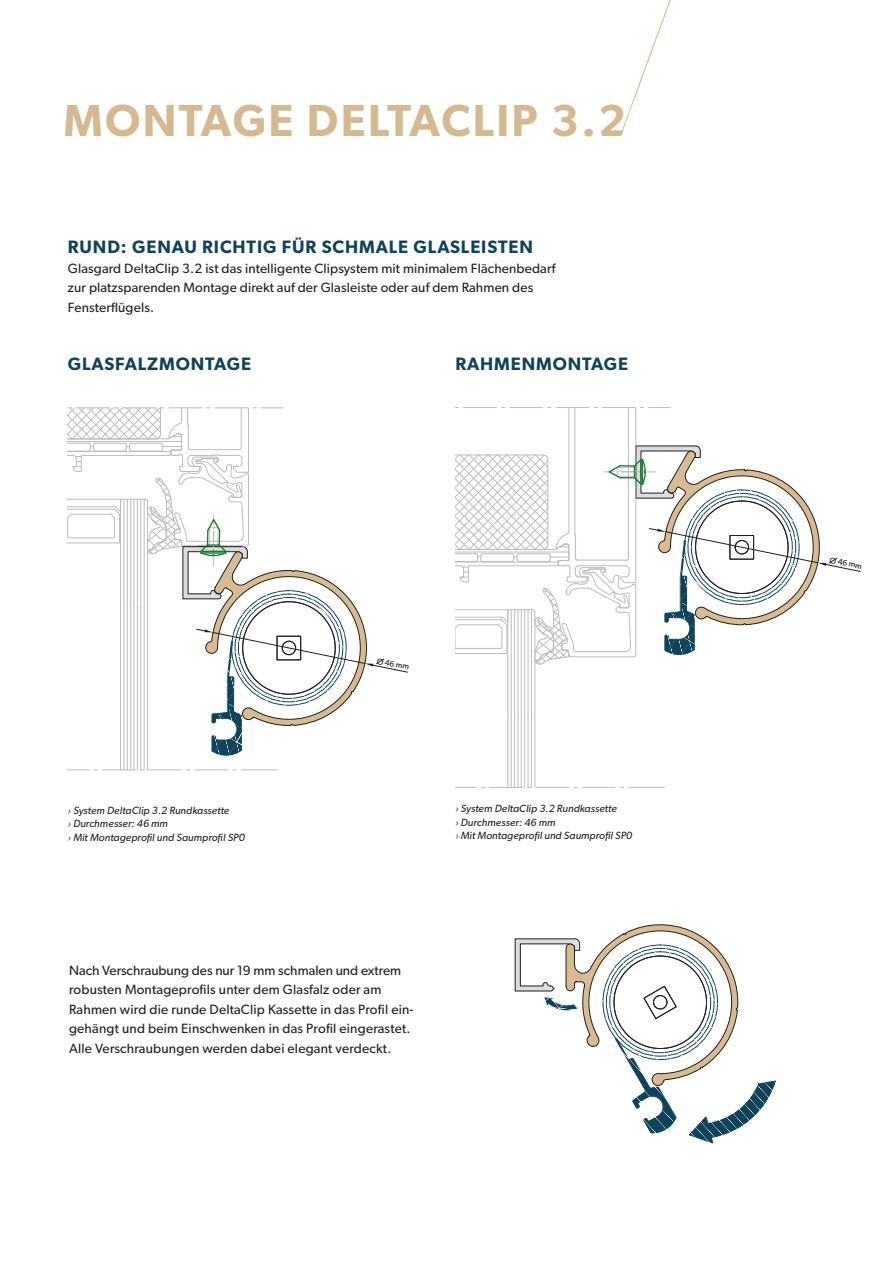
<style>
.page{position:relative;width:893px;height:1263px;background:#fff}
.page>*{position:absolute;margin:0;border:0;box-sizing:border-box;transform-origin:0 0}
.t1{font:600 45px "Gibson";letter-spacing:.05em;color:#d5ba91}
.t2{font:600 18px "Gibson";letter-spacing:.05em;color:#0f4359}
.t3{font:13.5px/19.5px "Gibson";letter-spacing:.01em;color:#231f20}
.t4{font:italic 10.5px/13.5px "Gibson";letter-spacing:.01em;color:#231f20}
.t5{font:8.1px "Gibson";color:#0c1112}
.s1{font-size:8.55px;color:#231f20}
.s2{color:#0f4359}
</style>
<div class="page">
<svg style="left:514px;top:924px;width:262px;height:220px"></svg>
<svg style="left:621px;top:0;width:50px;height:134px"></svg>
<hr style="left:147px;top:607px;width:1px;height:163px;background:#bcbdc0">
<hr style="left:144px;top:607px;width:1px;height:163px;background:#bcbdc0">
<hr style="left:140px;top:607px;width:1px;height:163px;background:#bcbdc0">
<hr style="left:137px;top:607px;width:1px;height:163px;background:#bcbdc0">
<hr style="left:133px;top:607px;width:1px;height:163px;background:#bcbdc0">
<hr style="left:130px;top:607px;width:1px;height:163px;background:#bcbdc0">
<hr style="left:127px;top:607px;width:1px;height:163px;background:#bcbdc0">
<hr style="left:123px;top:607px;width:1px;height:163px;background:#bcbdc0">
<hr style="left:120px;top:607px;width:1px;height:163px;background:#bcbdc0">
<svg style="left:68px;top:769px;width:29px;height:1px"></svg>
<hr style="left:102px;top:769px;width:33px;height:1px;background:#bcbdc0">
<hr style="left:149px;top:769px;width:33px;height:1px;background:#bcbdc0">
<hr style="left:195px;top:769px;width:33px;height:1px;background:#bcbdc0">
<hr style="left:241px;top:769px;width:36px;height:1px;background:#bcbdc0">
<svg style="left:68px;top:406px;width:340px;height:351px"></svg>
<hr style="left:531px;top:610px;width:1px;height:107px;background:#bcbdc0">
<hr style="left:527px;top:610px;width:1px;height:107px;background:#bcbdc0">
<hr style="left:524px;top:610px;width:1px;height:107px;background:#bcbdc0">
<hr style="left:521px;top:610px;width:1px;height:107px;background:#bcbdc0">
<hr style="left:517px;top:610px;width:1px;height:107px;background:#bcbdc0">
<hr style="left:514px;top:610px;width:1px;height:107px;background:#bcbdc0">
<hr style="left:511px;top:610px;width:1px;height:107px;background:#bcbdc0">
<hr style="left:534px;top:611px;width:1px;height:106px;background:#bcbdc0">
<hr style="left:507px;top:611px;width:1px;height:106px;background:#bcbdc0">
<hr style="left:534px;top:717px;width:1px;height:70px;background:#bcbdc0">
<hr style="left:531px;top:717px;width:1px;height:70px;background:#bcbdc0">
<hr style="left:527px;top:717px;width:1px;height:70px;background:#bcbdc0">
<hr style="left:524px;top:717px;width:1px;height:70px;background:#bcbdc0">
<hr style="left:521px;top:717px;width:1px;height:70px;background:#bcbdc0">
<hr style="left:517px;top:717px;width:1px;height:70px;background:#bcbdc0">
<hr style="left:514px;top:717px;width:1px;height:70px;background:#bcbdc0">
<hr style="left:511px;top:717px;width:1px;height:70px;background:#bcbdc0">
<hr style="left:507px;top:717px;width:1px;height:70px;background:#bcbdc0">
<svg style="left:456px;top:787px;width:29px;height:1px"></svg>
<hr style="left:490px;top:787px;width:32px;height:1px;background:#bcbdc0">
<hr style="left:536px;top:787px;width:33px;height:1px;background:#bcbdc0">
<hr style="left:582px;top:787px;width:33px;height:1px;background:#bcbdc0">
<hr style="left:629px;top:787px;width:35px;height:1px;background:#bcbdc0">
<svg style="left:456px;top:407px;width:405px;height:276px"></svg>
<h1 class="t1" style="left:64px;top:105px;width:564px">MONTAGE DELTACLIP 3.2</h1>
<h2 class="t2" style="left:68px;top:241px;width:466px">RUND: GENAU RICHTIG FÜR SCHMALE GLASLEISTEN</h2>
<p class="t3" style="left:68px;top:260px;width:489px">Glasgard DeltaClip 3.2 ist das intelligente Clipsystem mit minimalem Flächenbedarf zur platzsparenden Montage direkt auf der Glasleiste oder auf dem Rahmen des<br>Fensterflügels.</p>
<h2 class="t2" style="left:68px;top:358px;width:185px">GLASFALZMONTAGE</h2>
<h2 class="t2" style="left:455px;top:358px;width:174px">RAHMENMONTAGE</h2>
<p class="t5" style="left:377px;top:658px;width:34px;rotate:11deg"><span class="s1">O</span> 46 mm</p>
<p class="t4" style="left:68px;top:804px;width:178px"><span class="s2">›</span> System DeltaClip 3.2 Rundkassette<br><span class="s2">›</span> Durchmesser: 46 mm<br><span class="s2">›</span> Mit Montageprofil und Saumprofil SP0</p>
<p class="t4" style="left:455px;top:803px;width:178px"><span class="s2">›</span> System DeltaClip 3.2 Rundkassette<br><span class="s2">›</span> Durchmesser: 46 mm<br><span class="s2">›</span> Mit Montageprofil und Saumprofil SP0</p>
<p class="t3" style="left:69px;top:962px;width:346px">Nach Verschraubung des nur 19 mm schmalen und extrem robusten Montageprofils unter dem Glasfalz oder am Rahmen wird die runde DeltaClip Kassette in das Profil ein&shy;gehängt und beim Einschwenken in das Profil eingerastet.<br>Alle Verschraubungen werden dabei elegant verdeckt.</p>
<p class="t5" style="left:830px;top:557px;width:34px;rotate:11deg"><span class="s1">O</span> 46 mm</p>
</div>
